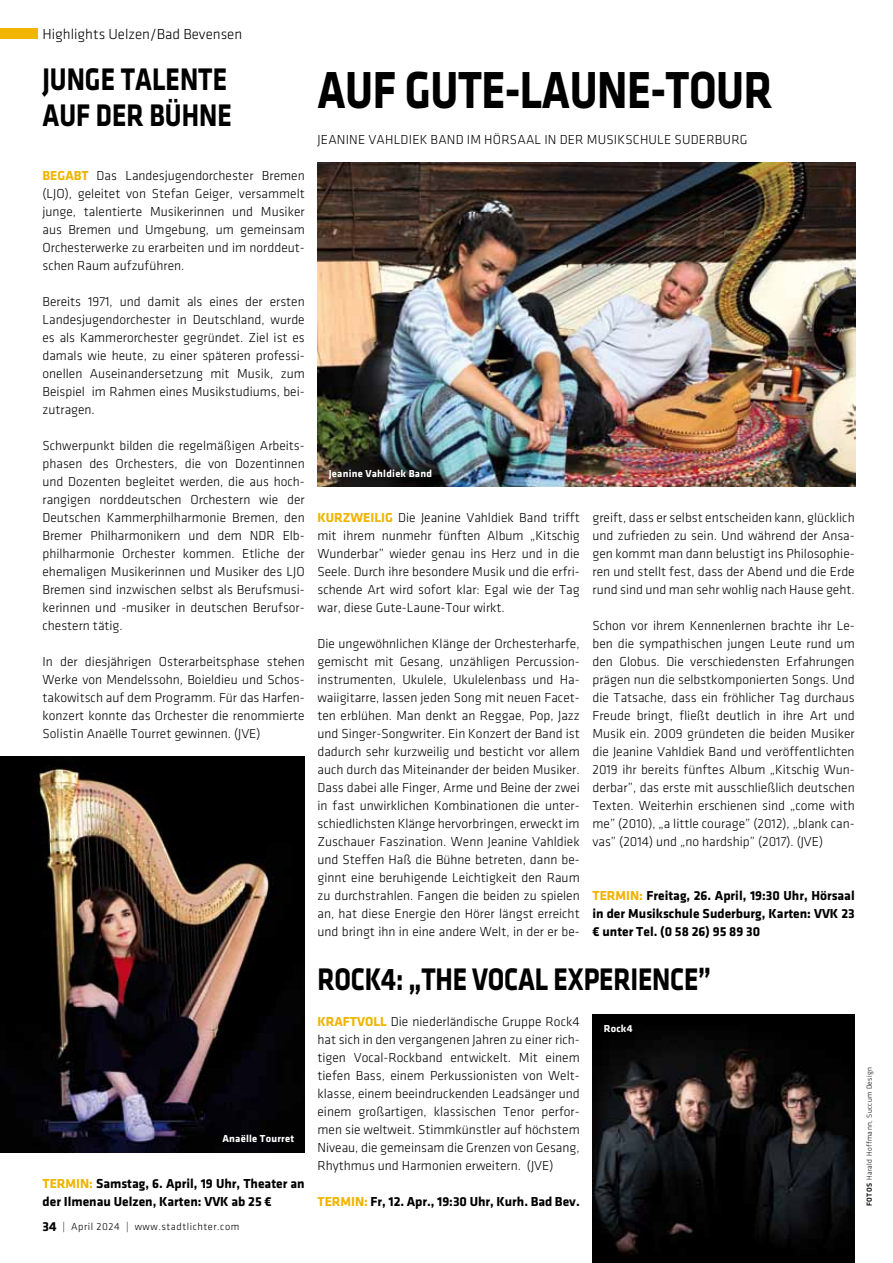
<style>
.page{position:relative;width:893px;height:1263px;background:#fff}
.page>*{position:absolute;margin:0;border:0;box-sizing:border-box;transform-origin:0 0}
.t1{font:700 54px "Klavika";letter-spacing:-.01em;color:#000;scale:.83 1}
.t2{font:700 32.4px/36px "Klavika";letter-spacing:-.01em;color:#000;scale:.83 1}
.t3{font:15px "Klavika Light OSF";color:#000}
.t4{font:300 13.5px/18px "Klavika";color:#000;text-align:justify}
.t5{font:700 13.5px/18px "Klavika";color:#000}
.t6{font:13.5px "Klavika Light OSF";letter-spacing:.015em;color:#000}
.t7{font:700 10.5px "Klavika";letter-spacing:.02em;color:#fff}
.t8{font:300 10.5px "Klavika";letter-spacing:.05em;color:#000}
.t9{font:300 7.5px "Klavika";letter-spacing:.05em;color:#000}
.s1{font-weight:700;color:#f1b400}
.s2{color:#f1b400}
.s3{font-weight:700;font-size:13.5px}
.s4{font-weight:500}
</style>
<div class="page">
<img style="left:0;top:756px;width:305px;height:396px">
<div style="left:0;top:28px;width:37px;height:11px;background:#f1b400"></div>
<img style="left:317px;top:162px;width:538px;height:324px">
<img style="left:592px;top:1015px;width:262px;height:248px">
<p class="t3" style="left:43px;top:26px;width:201px">HIGHLIGHTS UELZEN/BAD BEVENSEN</p>
<h2 class="t2" style="left:43px;top:61px;width:230px">JUNGE TALENTE<br>AUF DER BÜHNE</h2>
<p class="t4" style="left:43px;top:167px;width:264px"><span class="s1">BEGABT</span> Das Landesjugendorchester Bremen (LJO), geleitet von Stefan Geiger, versammelt junge, talentierte Musikerinnen und Musiker aus Bremen und Umgebung, um gemeinsam Orchesterwerke zu erarbeiten und im norddeut&shy;schen Raum aufzuführen.</p>
<p class="t4" style="left:43px;top:293px;width:264px">Bereits 1971, und damit als eines der ersten Landesjugendorchester in Deutschland, wurde es als Kammerorchester gegründet. Ziel ist es damals wie heute, zu einer späteren professi&shy;onellen Auseinandersetzung mit Musik, zum Beispiel im Rahmen eines Musikstudiums, bei&shy;zutragen.</p>
<p class="t4" style="left:43px;top:437px;width:264px">Schwerpunkt bilden die regelmäßigen Arbeits&shy;phasen des Orchesters, die von Dozentinnen und Dozenten begleitet werden, die aus hoch&shy;rangigen norddeutschen Orchestern wie der Deutschen Kammerphilharmonie Bremen, den Bremer Philharmonikern und dem NDR Elb&shy;philharmonie Orchester kommen. Etliche der ehemaligen Musikerinnen und Musiker des LJO Bremen sind inzwischen selbst als Berufsmusi&shy;kerinnen und -musiker in deutschen Berufsor&shy;chestern tätig.</p>
<p class="t4" style="left:43px;top:653px;width:264px;text-align:left">In der diesjährigen Osterarbeitsphase stehen Werke von Mendelssohn, Boieldieu und Schos&shy;takowitsch auf dem Programm. Für das Harfen&shy;konzert konnte das Orchester die renommierte Solistin Anaëlle Tourret gewinnen. (JVE)</p>
<p class="t7" style="left:222px;top:1133px;width:73px">Anaëlle Tourret</p>
<p class="t5" style="left:43px;top:1174px;width:264px"><span class="s2">TERMIN:</span> Samstag, 6. April, 19 Uhr, Theater an der Ilmenau Uelzen, Karten: VVK ab 25 €</p>
<p class="t8" style="left:43px;top:1221px;width:198px"><span class="s3">34</span> | April 2024 | www.stadtlichter.com</p>
<h1 class="t1" style="left:317px;top:60px;width:550px">AUF GUTE-LAUN E-TOUR</h1>
<p class="t6" style="left:318px;top:133px;width:201px">JEANINE VAHLDIEK BAND IM HÖRSAA</p>
<p class="t6" style="left:535px;top:133px;width:80px">L IN DER MUSIKSCH</p>
<p class="t6" style="left:649px;top:133px;width:98px">ULE SUDERBURG</p>
<p class="t7" style="left:329px;top:468px;width:105px">Jeanine Vahldiek Band</p>
<p class="t4" style="left:317px;top:509px;width:264px"><span class="s1">KURZWEILIG</span> Die Jeanine Vahldiek Band trifft mit ihrem nunmehr fünften Album „Kitschig Wunderbar” wieder genau ins Herz und in die Seele. Durch ihre besondere Musik und die erfri&shy;schende Art wird sofort klar: Egal wie der Tag war, diese Gute-Laune-Tour wirkt.</p>
<p class="t4" style="left:317px;top:635px;width:264px;text-align:left">Die ungewöhnlichen Klänge der Orchesterharfe, gemischt mit Gesang, unzähligen Percussion&shy;instrumenten, Ukulele, Ukulelenbass und Ha&shy;waiigitarre, lassen jeden Song mit neuen Facet&shy;ten erblühen. Man denkt an Reggae, Pop, Jazz und Singer-Songwriter. Ein Konzert der Band ist dadurch sehr kurzweilig und besticht vor allem auch durch das Miteinander der beiden Musiker.<br>Dass dabei alle Finger, Arme und Beine der zwei in fast unwirklichen Kombinationen die unter&shy;schiedlichsten Klänge hervorbringen, erweckt im Zuschauer Faszination. Wenn Jeanine Vahldiek und Steffen Haß die Bühne betreten, dann be&shy;ginnt eine beruhigende Leichtigkeit den Raum zu durchstrahlen. Fangen die beiden zu spielen an, hat diese Energie den Hörer längst erreicht und bringt ihn in eine andere Welt, in der er be-</p>
<p class="t4" style="left:592px;top:509px;width:264px">greift, dass er selbst entscheiden kann, glücklich und zufrieden zu sein. Und während der Ansa&shy;gen kommt man dann belustigt ins Philosophie&shy;ren und stellt fest, dass der Abend und die Erde rund sind und man sehr wohlig nach Hause geht.</p>
<p class="t4" style="left:592px;top:617px;width:264px">Schon vor ihrem Kennenlernen brachte ihr Le&shy;ben die sympathischen jungen Leute rund um den Globus. Die verschiedensten Erfahrungen prägen nun die selbstkomponierten Songs. Und die Tatsache, dass ein fröhlicher Tag durchaus Freude bringt, fließt deutlich in ihre Art und Musik ein. 2009 gründeten die beiden Musiker die Jeanine Vahldiek Band und veröffentlichten 2019 ihr bereits fünftes Album „Kitschig Wun&shy;derbar”, das erste mit ausschließlich deutschen Texten. Weiterhin erschienen sind „come with me” (2010), „a little courage” (2012), „blank can&shy;vas” (2014) und „no hardship” (2017). (JVE)</p>
<p class="t5" style="left:592px;top:886px;width:264px;text-align:justify"><span class="s2">TERMIN:</span> Freitag, 26. April, 19:30 Uhr, Hörsaal in der Musikschule Suderburg, Karten: VVK 23 € unter Tel. (0 58 26) 95 89 30</p>
<h2 class="t2" style="left:317px;top:961px;width:476px">ROCK4: „THE VOCAL EXPERIENCE”</h2>
<p class="t4" style="left:317px;top:1013px;width:264px"><span class="s1">KRAFTVOLL</span> Die niederländische Gruppe Rock4 hat sich in den vergangenen Jahren zu einer rich&shy;tigen Vocal-Rockband entwickelt. Mit einem tiefen Bass, einem Perkussionisten von Welt&shy;klasse, einem beeindruckenden Leadsänger und einem großartigen, klassischen Tenor perfor&shy;men sie weltweit. Stimmkünstler auf höchstem Niveau, die gemeinsam die Grenzen von Gesang, Rhythmus und Harmonien erweitern. (JVE)</p>
<p class="t5" style="left:317px;top:1192px;width:264px"><span class="s2">TERMIN:</span> Fr, 12. Apr., 19:30 Uhr, Kurh. Bad Bev.</p>
<p class="t7" style="left:604px;top:1022px;width:30px">Rock4</p>
<p class="t9" style="left:865px;top:1206px;width:141px;rotate:-90deg"><span class="s4">Fotos</span> Harald Hoffmann, Succum Design</p>
</div>
